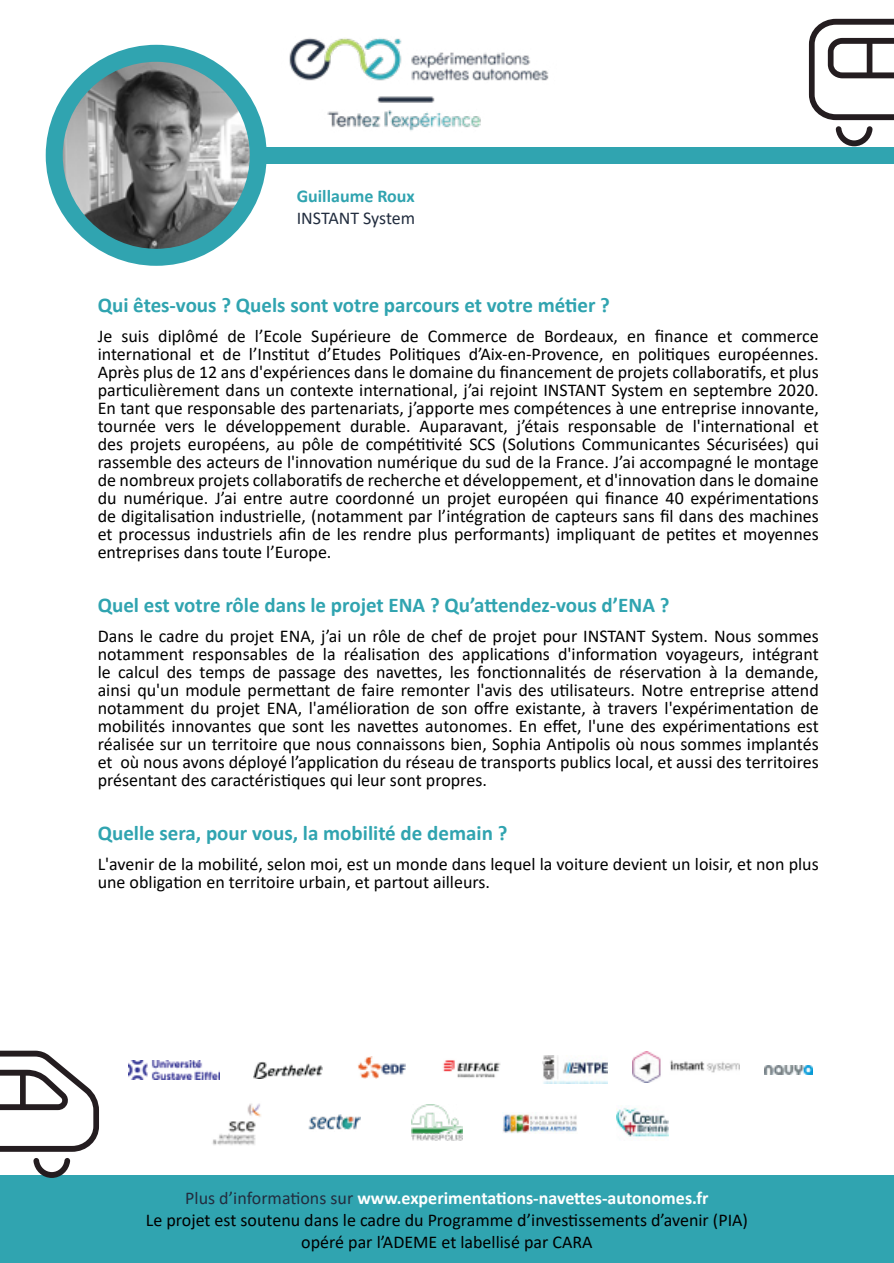
<style>
.page{position:relative;width:894px;height:1263px;background:#fff}
.page>*{position:absolute;margin:0;border:0;box-sizing:border-box;transform-origin:0 0}
.t1{font:700 21px "Calibri";color:#30a4b0}
.t2{font:18px/18px "Calibri";color:#000;text-align:justify}
.t3{font:700 18px "Calibri";color:#30a4b0}
.t4{font:18px "Calibri";letter-spacing:-.005em;color:#222d3f}
.s1{color:#222d3f}
.s2{font-weight:700;color:#fff}
</style>
<div class="page">
<div style="left:142px;top:147px;width:752px;height:17px;background:#30a4b0"></div>
<div style="left:0;top:1176px;width:894px;height:87px;background:#30a4b0"></div>
<img style="left:289px;top:38px;width:260px;height:93px">
<svg style="left:809px;top:19px;width:85px;height:101px"></svg>
<svg style="left:836px;top:126px;width:37px;height:20px"></svg>
<svg style="left:0;top:1051px;width:99px;height:101px"></svg>
<svg style="left:33px;top:1158px;width:37px;height:20px"></svg>
<img style="left:129px;top:1060px;width:90px;height:19px">
<img style="left:764px;top:1065px;width:48px;height:9px">
<img style="left:254px;top:1061px;width:68px;height:17px">
<img style="left:212px;top:1103px;width:49px;height:42px">
<img style="left:358px;top:1057px;width:47px;height:21px">
<img style="left:308px;top:1115px;width:53px;height:15px">
<img style="left:443px;top:1060px;width:58px;height:18px">
<img style="left:502px;top:1114px;width:75px;height:20px">
<img style="left:542px;top:1056px;width:66px;height:28px">
<img style="left:617px;top:1107px;width:51px;height:30px">
<img style="left:632px;top:1052px;width:108px;height:31px">
<img style="left:411px;top:1104px;width:52px;height:36px">
<img style="left:54px;top:53px;width:204px;height:204px;border-radius:102px">
<div style="left:46px;top:45px;width:221px;height:221px;border:17px solid #30a4b0;border-radius:50%"></div>
<p class="t3" style="left:297px;top:183px;width:120px">Guillaume Roux</p>
<p class="t4" style="left:297px;top:205px;width:120px">INSTANT System</p>
<p class="t1" style="left:98px;top:290px;width:514px">Qui êtes-vous ? Quels sont votre parcours et votre métier ?</p>
<p class="t2" style="left:98px;top:326px;width:723px">Je suis diplômé de l’Ecole Supérieure de Commerce de Bordeaux, en finance et commerce international et de l’Institut d’Etudes Politiques d’Aix-en-Provence, en politiques européennes.<br>Après plus de 12 ans d'expériences dans le domaine du financement de projets collaboratifs, et plus particulièrement dans un contexte international, j’ai rejoint INSTANT System en septembre 2020.<br>En tant que responsable des partenariats, j’apporte mes compétences à une entreprise innovante, tournée vers le développement durable. Auparavant, j’étais responsable de l'international et des projets européens, au pôle de compétitivité SCS (Solutions Communicantes Sécurisées) qui rassemble des acteurs de l'innovation numérique du sud de la France. J’ai accompagné le montage de nombreux projets collaboratifs de recherche et développement, et d'innovation dans le domaine du numérique. J’ai entre autre coordonné un projet européen qui finance 40 expérimentations de digitalisation industrielle, (notamment par l’intégration de capteurs sans fil dans des machines et processus industriels afin de les rendre plus performants) impliquant de petites et moyennes entreprises dans toute l’Europe.</p>
<p class="t1" style="left:98px;top:590px;width:573px">Quel est votre rôle dans le projet ENA ? Qu’attendez-vous d’ENA ?</p>
<p class="t2" style="left:98px;top:626px;width:723px">Dans le cadre du projet ENA, j’ai un rôle de chef de projet pour INSTANT System. Nous sommes notamment responsables de la réalisation des applications d'information voyageurs, intégrant le calcul des temps de passage des navettes, les fonctionnalités de réservation à la demande, ainsi qu'un module permettant de faire remonter l'avis des utilisateurs. Notre entreprise attend notamment du projet ENA, l'amélioration de son offre existante, à travers l'expérimentation de mobilités innovantes que sont les navettes autonomes. En effet, l'une des expérimentations est réalisée sur un territoire que nous connaissons bien, Sophia Antipolis où nous sommes implantés et où nous avons déployé l’application du réseau de transports publics local, et aussi des territoires présentant des caractéristiques qui leur sont propres.</p>
<p class="t1" style="left:98px;top:818px;width:411px">Quelle sera, pour vous, la mobilité de demain ?</p>
<p class="t2" style="left:98px;top:854px;width:723px">L'avenir de la mobilité, selon moi, est un monde dans lequel la voiture devient un loisir, et non plus une obligation en territoire urbain, et partout ailleurs.</p>
<p class="t2" style="left:146px;top:1187px;width:604px;line-height:21.6px;text-align:center"><span class="s1">Plus d’informations sur</span> <span class="s2">www.experimentations-navettes-autonomes.fr<br></span>Le projet est soutenu dans le cadre du Programme d’investissements d’avenir (PIA) opéré par l’ADEME et labellisé par CARA</p>
</div>
